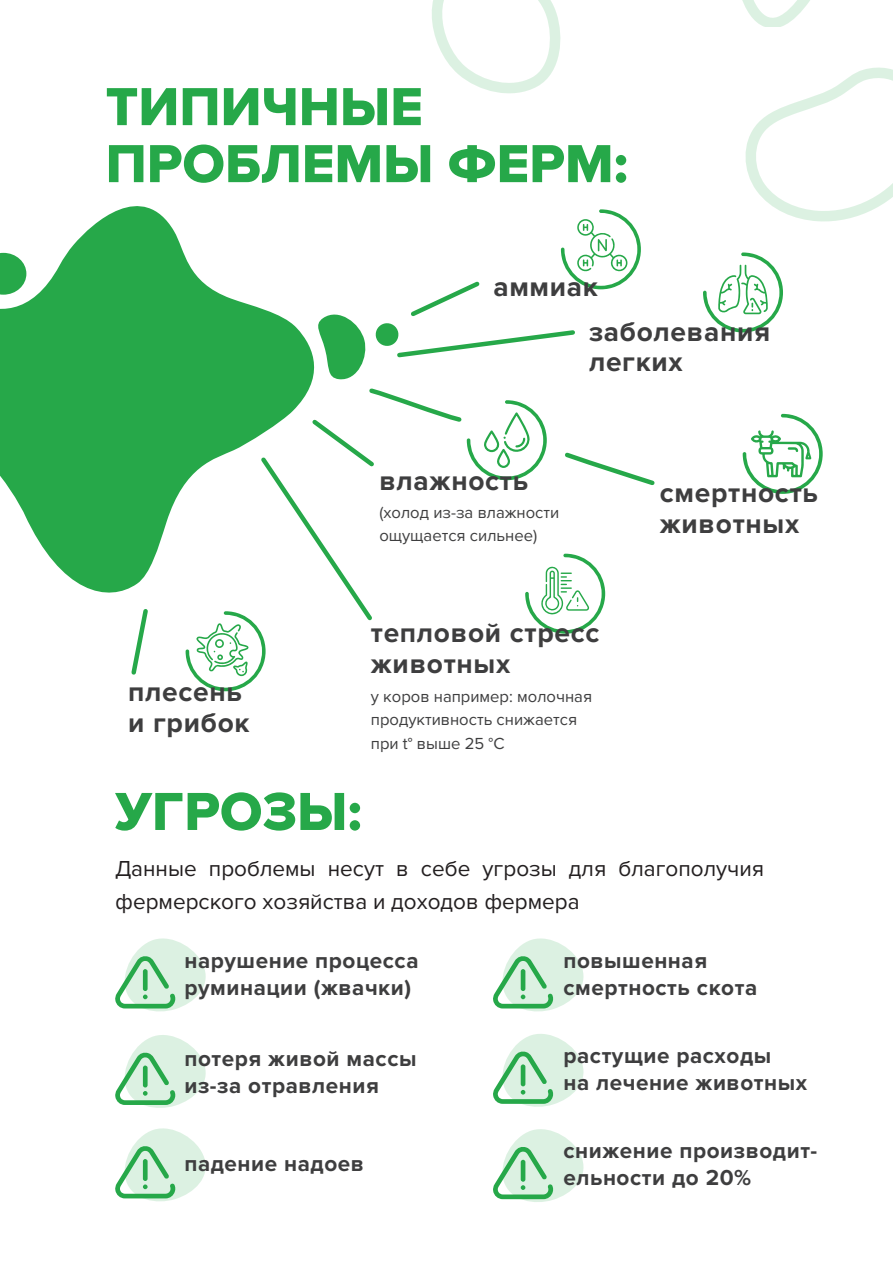
<style>
.page{position:relative;width:893px;height:1263px;background:#fff}
.page>*{position:absolute;margin:0;border:0;box-sizing:border-box;transform-origin:0 0}
.t1{font:800 55.5px/57px "Proxima Nova";color:#26a849}
.t2{font:700 28.05px/30.6px "Proxima Nova";letter-spacing:.025em;color:#3e3e3f}
.t3{font:700 22.5px/27px "Proxima Nova";letter-spacing:.025em;color:#3e3e3f}
.t4{font:22.5px/33px "Proxima Nova";color:#231f20}
.t5{font:16.65px/23px "Proxima Nova";color:#3e3e3f}
</style>
<div class="page">
<svg style="left:0;top:206px;width:186px;height:387px;fill:#26a849"></svg>
<svg style="left:0;top:253px;width:26px;height:42px"></svg>
<svg style="left:743px;top:414px;width:80px;height:80px"></svg>
<svg style="left:703px;top:252px;width:80px;height:80px"></svg>
<svg style="left:131px;top:609px;width:17px;height:66px"></svg>
<svg style="left:186px;top:209px;width:469px;height:482px"></svg>
<svg style="left:742px;top:0;width:68px;height:26px"></svg>
<svg style="left:745px;top:68px;width:148px;height:153px"></svg>
<svg style="left:432px;top:0;width:128px;height:93px"></svg>
<svg style="left:115px;top:938px;width:91px;height:73px"></svg>
<svg style="left:115px;top:1035px;width:91px;height:73px"></svg>
<svg style="left:115px;top:1128px;width:91px;height:73px"></svg>
<svg style="left:493px;top:938px;width:90px;height:73px"></svg>
<svg style="left:493px;top:1034px;width:90px;height:73px"></svg>
<svg style="left:493px;top:1129px;width:90px;height:73px"></svg>
<h1 class="t1" style="left:106px;top:80px;width:524px">ТИПИЧНЫЕ<br>ПРОБЛЕМЫ ФЕРМ:</h1>
<p class="t2" style="left:493px;top:272px;width:106px">аммиак</p>
<p class="t2" style="left:589px;top:317px;width:183px">заболевания легких</p>
<p class="t2" style="left:379px;top:466px;width:150px">влажность</p>
<p class="t5" style="left:379px;top:501px;width:181px">(холод из-за влажности ощущается сильнее)</p>
<p class="t2" style="left:128px;top:677px;width:123px">плесень и грибок</p>
<p class="t2" style="left:371px;top:618px;width:230px">тепловой стресс животных</p>
<p class="t5" style="left:371px;top:686px;width:223px">у коров например: молочная продуктивность снижается при t° выше 25 °С</p>
<h1 class="t1" style="left:116px;top:784px;width:248px">УГРОЗЫ:</h1>
<p class="t2" style="left:660px;top:478px;width:160px">смертность животных</p>
<p class="t4" style="left:115px;top:853px;width:650px">Данные проблемы несут в себе угрозы для благополучия фермерского хозяйства и доходов фермера</p>
<p class="t3" style="left:184px;top:947px;width:236px">нарушение процесса руминации (жвачки)</p>
<p class="t3" style="left:184px;top:1045px;width:234px">потеря живой массы из-за отравления</p>
<p class="t3" style="left:184px;top:1150px;width:181px">падение надоев</p>
<p class="t3" style="left:563px;top:947px;width:195px">повышенная смертность скота</p>
<p class="t3" style="left:563px;top:1042px;width:245px">растущие расходы<br>на лечение животных</p>
<p class="t3" style="left:563px;top:1138px;width:255px">снижение производит&shy;ельности до 20%</p>
</div>
